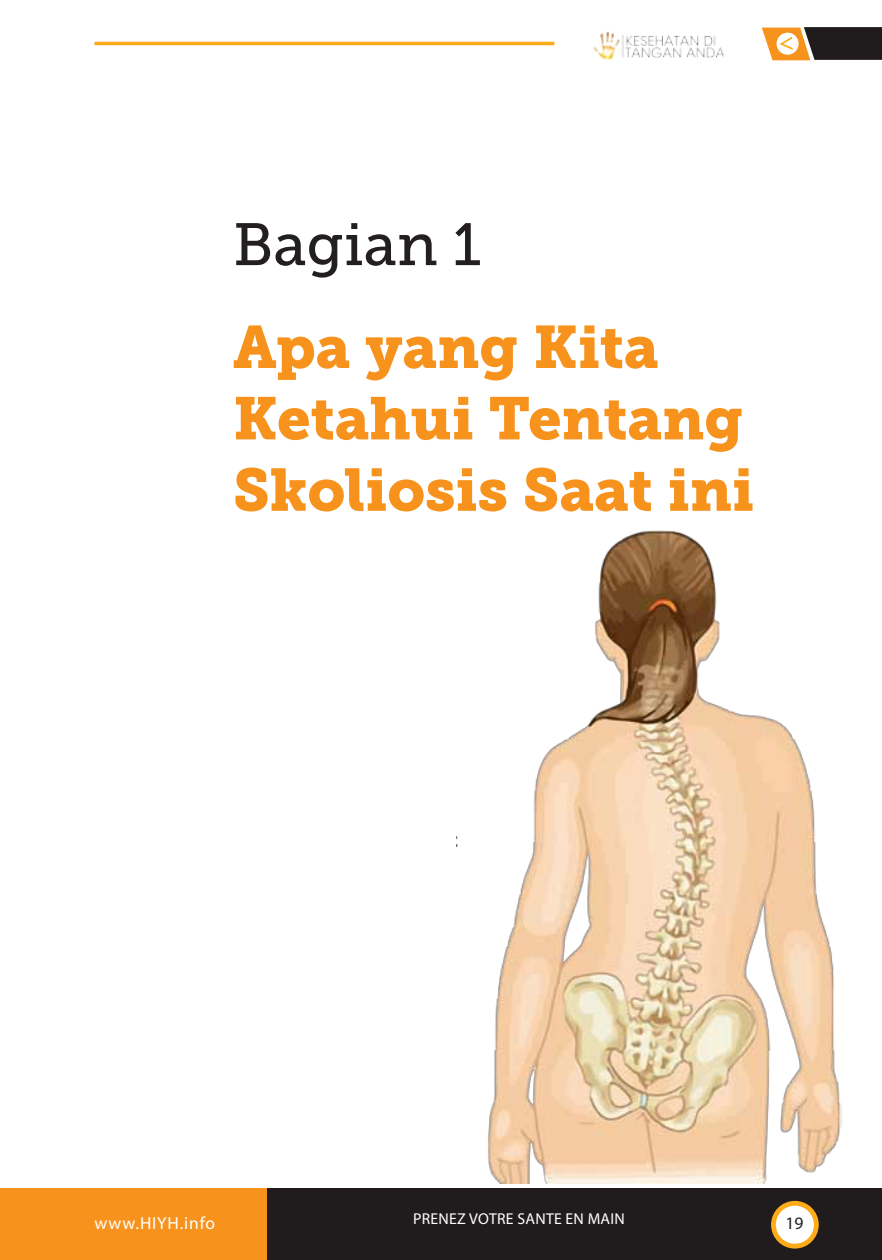
<style>
.page{position:relative;width:882px;height:1260px;background:#fff}
.page>*{position:absolute;margin:0;border:0;box-sizing:border-box;transform-origin:0 0}
.t1{font:59.5px/71.4px "Museo Slab 900";color:#f7931d}
.t2{font:59.5px "Museo Slab 500";color:#231f20}
.t3{font:17.5px "Myriad Pro";letter-spacing:.05em;color:#fff}
.t4{font:17.5px "Myriad Pro";color:#231f20}
.t5{font:15.75px "Myriad Pro";letter-spacing:.02em;color:#fff}
</style>
<div class="page">
<div style="left:267px;top:1188px;width:615px;height:72px;background:#201c1d"></div>
<div style="left:0;top:1188px;width:267px;height:72px;background:#f7931d"></div>
<hr style="left:94px;top:42px;width:460px;height:3px;background:#fdab19">
<svg style="left:762px;top:27px;width:120px;height:33px;background:#765d43"></svg>
<div style="left:773px;top:1203px;width:43px;height:43px;background:#fff;border-radius:50%"></div>
<div style="left:771px;top:1201px;width:48px;height:48px;border:5px solid #fdab19;border-radius:50%"></div>
<img style="left:593px;top:31px;width:131px;height:28px">
<img style="left:457px;top:531px;width:385px;height:652px">
<p class="t2" style="left:233px;top:211px;width:250px">Bagian 1</p>
<p class="t1" style="left:233px;top:312px;width:523px">Apa yang Kita<br>Ketahui Tentang<br>Skoliosis Saat ini</p>
<p class="t3" style="left:94px;top:1212px;width:122px">www.HIYH.info</p>
<p class="t5" style="left:413px;top:1209px;width:213px">PRENEZ VOTRE SANTE EN MAIN</p>
<p class="t4" style="left:785px;top:1212px;width:19px">19</p>
</div>
